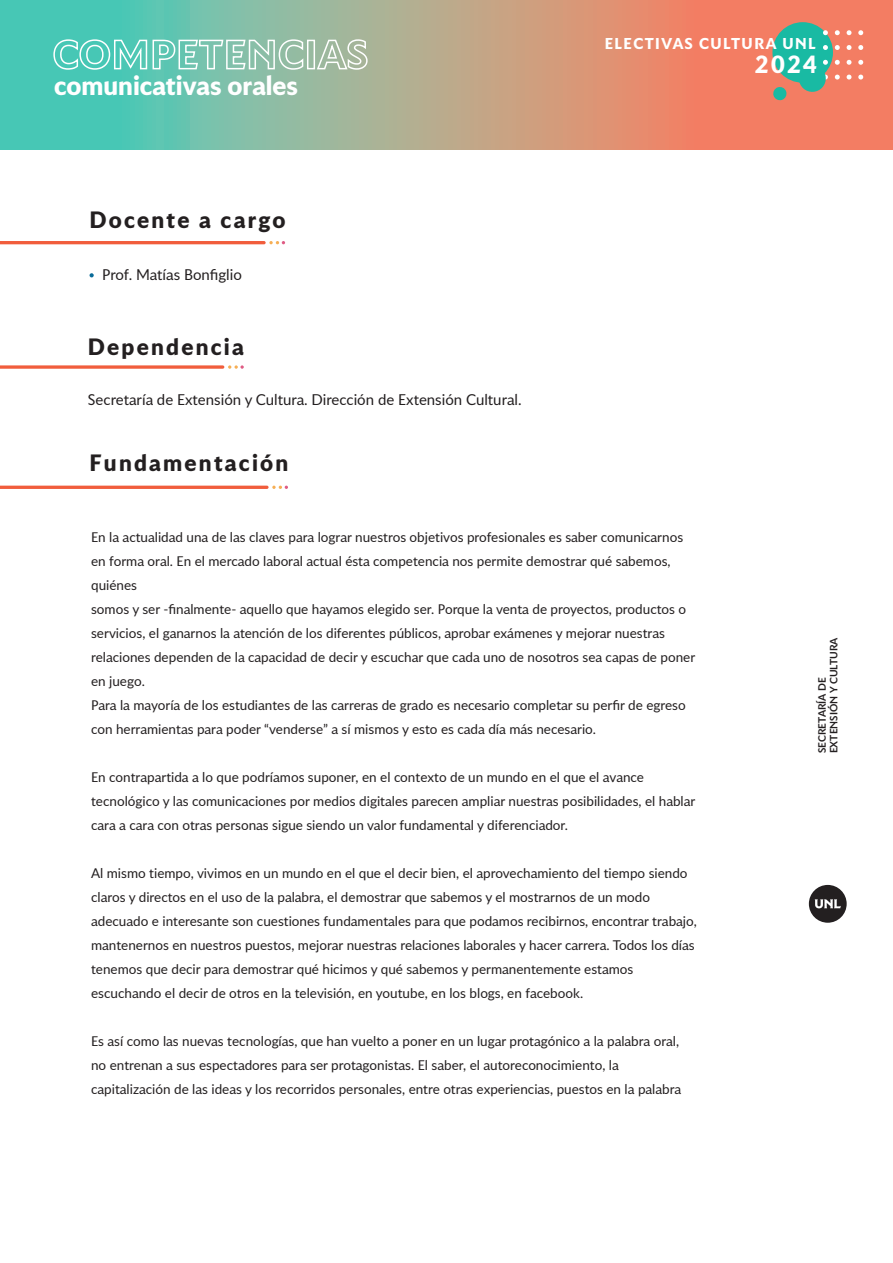
<style>
.page{position:relative;width:893px;height:1263px;background:#fff}
.page>*{position:absolute;margin:0;border:0;box-sizing:border-box;transform-origin:0 0}
.t1{font:900 25.8px "Lux Sans";color:#fff}
.t2{font:900 23.7px "Lux Sans";color:#fff}
.t3{font:900 22.5px "Lux Sans";letter-spacing:.1em;color:#231f20}
.t4{font:15px "Lux Sans";color:#231f20}
.t5{font:900 15px "Lux Sans";letter-spacing:.1em;color:#fff}
.t6{font:13.5px/24px "Lux Sans";color:#231f20}
.t7{font:700 10.35px/11.7px "Lux Sans";color:#231f20}
</style>
<div class="page">
<svg style="left:0;top:0;width:893px;height:149px;background:#b1a389"></svg>
<svg style="left:772px;top:86px;width:15px;height:15px"></svg>
<div style="left:772px;top:22px;width:61px;height:61px;background:#19baa3;border-radius:50%"></div>
<svg style="left:847px;top:30px;width:4px;height:5px"></svg>
<svg style="left:847px;top:45px;width:4px;height:5px"></svg>
<svg style="left:847px;top:60px;width:4px;height:5px"></svg>
<svg style="left:847px;top:75px;width:4px;height:5px"></svg>
<svg style="left:858px;top:30px;width:5px;height:5px"></svg>
<svg style="left:858px;top:45px;width:5px;height:5px"></svg>
<svg style="left:858px;top:60px;width:5px;height:5px"></svg>
<svg style="left:858px;top:75px;width:5px;height:5px"></svg>
<svg style="left:823px;top:30px;width:5px;height:5px"></svg>
<svg style="left:823px;top:45px;width:5px;height:5px"></svg>
<svg style="left:835px;top:30px;width:5px;height:5px"></svg>
<svg style="left:835px;top:45px;width:5px;height:5px"></svg>
<svg style="left:835px;top:60px;width:5px;height:5px"></svg>
<svg style="left:835px;top:75px;width:5px;height:5px"></svg>
<svg style="left:797px;top:60px;width:31px;height:33px"></svg>
<svg style="left:53px;top:38px;width:251px;height:33px;background:#89d0c0"></svg>
<div style="left:307px;top:40px;width:8px;height:29px;border:2px solid #fff"></div>
<svg style="left:316px;top:38px;width:53px;height:33px;background:#b5c6b1"></svg>
<svg style="left:809px;top:885px;width:38px;height:38px"></svg>
<svg style="left:0;top:241px;width:285px;height:3px"></svg>
<svg style="left:0;top:365px;width:244px;height:4px"></svg>
<svg style="left:0;top:486px;width:288px;height:3px"></svg>
<svg style="left:90px;top:273px;width:4px;height:4px"></svg>
<h1 class="t1" style="left:54px;top:71px;width:245px">comunicativas orales</h1>
<h3 class="t3" style="left:90px;top:207px;width:198px">Docente a cargo</h3>
<p class="t4" style="left:102px;top:266px;width:141px">Prof. Matías Bonfiglio</p>
<h3 class="t3" style="left:88px;top:334px;width:157px">Dependencia</h3>
<p class="t4" style="left:88px;top:391px;width:435px">Secretaría de Extensión y Cultura. Dirección de Extensión Cultural.</p>
<h3 class="t3" style="left:90px;top:450px;width:200px">Fundamentación</h3>
<p class="t5" style="left:605px;top:35px;width:212px">ELECTIVAS CULTURA UNL</p>
<h2 class="t2" style="left:755px;top:51px;width:64px">2024</h2>
<p class="t6" style="left:91px;top:525px;width:606px">En la actualidad una de las claves para lograr nuestros objetivos profesionales es saber comunicarnos en forma oral. En el mercado laboral actual ésta competencia nos permite demostrar qué sabemos, quiénes<br>somos y ser -finalmente- aquello que hayamos elegido ser. Porque la venta de proyectos, productos o servicios, el ganarnos la atención de los diferentes públicos, aprobar exámenes y mejorar nuestras relaciones dependen de la capacidad de decir y escuchar que cada uno de nosotros sea capas de poner en juego.<br>Para la mayoría de los estudiantes de las carreras de grado es necesario completar su perfir de egreso con herramientas para poder “venderse” a sí mismos y esto es cada día más necesario.</p>
<p class="t6" style="left:91px;top:765px;width:606px">En contrapartida a lo que podríamos suponer, en el contexto de un mundo en el que el avance tecnológico y las comunicaciones por medios digitales parecen ampliar nuestras posibilidades, el hablar cara a cara con otras personas sigue siendo un valor fundamental y diferenciador.</p>
<p class="t6" style="left:91px;top:861px;width:607px">Al mismo tiempo, vivimos en un mundo en el que el decir bien, el aprovechamiento del tiempo siendo claros y directos en el uso de la palabra, el demostrar que sabemos y el mostrarnos de un modo adecuado e interesante son cuestiones fundamentales para que podamos recibirnos, encontrar trabajo, mantenernos en nuestros puestos, mejorar nuestras relaciones laborales y hacer carrera. Todos los días tenemos que decir para demostrar qué hicimos y qué sabemos y permanentemente estamos escuchando el decir de otros en la televisión, en youtube, en los blogs, en facebook.</p>
<p class="t6" style="left:91px;top:1029px;width:592px">Es así como las nuevas tecnologías, que han vuelto a poner en un lugar protagónico a la palabra oral, no entrenan a sus espectadores para ser protagonistas. El saber, el autoreconocimiento, la capitalización de las ideas y los recorridos personales, entre otras experiencias, puestos en la palabra</p>
<p class="t7" style="left:816px;top:753px;width:118px;rotate:-90deg">SECRETARÍA DE<br>EXTENSIÓN Y CULTURA</p>
</div>
